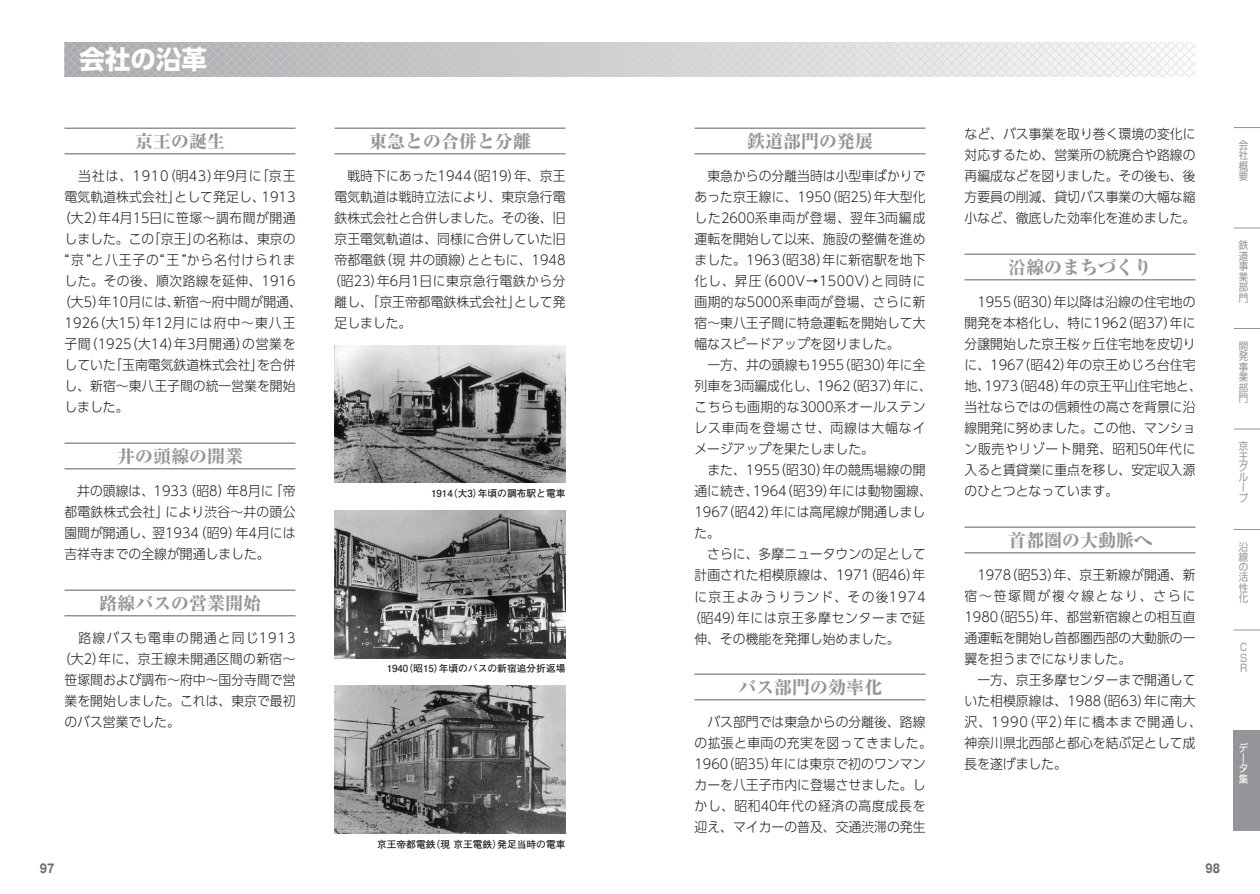
<style>
.page{position:relative;width:1260px;height:894px;background:#fff}
.page>*{position:absolute;margin:0;border:0;box-sizing:border-box;transform-origin:0 0}
.t1{font:700 25.5px "UD Shin Go Pr 6 N";color:#fff}
.t2{font:800 18px "Ryumin Pr 6 N";color:#939598}
.t3{font:300 13.5px/21px "UD Shin Go Pr 6 N";color:#231f20;text-align:justify;scale:.95 1}
.t4{font:300 13.5px "UD Shin Go Pr 6 N";letter-spacing:.035em;color:#231f20;scale:.95 1}
.t5{font:300 13.5px "UD Shin Go Pr 6 N";letter-spacing:.02em;color:#231f20;scale:.95 1}
.t6{font:300 13.5px "UD Shin Go Pr 6 N";letter-spacing:.06em;color:#231f20;scale:.95 1}
.t7{font:300 13.5px "UD Shin Go Pr 6 N";letter-spacing:.07em;color:#231f20;scale:.95 1}
.t8{font:300 13.5px "UD Shin Go Pr 6 N";letter-spacing:.03em;color:#231f20;scale:.95 1}
.t9{font:300 13.5px "UD Shin Go Pr 6 N";letter-spacing:.025em;color:#231f20;scale:.95 1}
.t10{font:300 13.5px "UD Shin Go Pr 6 N";letter-spacing:.055em;color:#231f20;scale:.95 1}
.t11{font:300 13.5px "UD Shin Go Pr 6 N";letter-spacing:.095em;color:#231f20;scale:.95 1}
.t12{font:300 13.5px "UD Shin Go Pr 6 N";letter-spacing:.085em;color:#231f20;scale:.95 1}
.t13{font:700 12px "Gothic MB101 Pro";color:#6d6e70;scale:.8 1}
.t14{font:10.5px/10.5px "Shin Go Pr 6 Regular 90 pv RKSJ V";color:#939598;text-align:justify;scale:.9 1}
.t15{font:10.5px/10.4px "Shin Go Pr 6 Regular 90 pv RKSJ V";color:#fff;scale:.9 1}
.t16{font:700 9.75px "Futo Go B101 Pr 6 N";color:#231f20}
</style>
<div class="page">
<svg style="left:1234px;top:429px;width:26px;height:1px"></svg>
<svg style="left:1234px;top:529px;width:26px;height:1px"></svg>
<svg style="left:1234px;top:630px;width:26px;height:1px"></svg>
<svg style="left:1234px;top:228px;width:26px;height:1px"></svg>
<svg style="left:1234px;top:127px;width:26px;height:1px"></svg>
<svg style="left:1234px;top:328px;width:26px;height:1px"></svg>
<div style="left:1234px;top:730px;width:26px;height:101px;background:#939598"></div>
<hr style="left:64px;top:128px;width:232px;height:1px;background:#939598">
<hr style="left:64px;top:153px;width:232px;height:1px;background:#939598">
<hr style="left:334px;top:128px;width:232px;height:1px;background:#939598">
<hr style="left:334px;top:153px;width:232px;height:1px;background:#939598">
<hr style="left:64px;top:442px;width:232px;height:2px;background:#939598">
<hr style="left:64px;top:468px;width:232px;height:2px;background:#939598">
<hr style="left:64px;top:590px;width:232px;height:1px;background:#939598">
<hr style="left:64px;top:615px;width:232px;height:1px;background:#939598">
<img style="left:334px;top:345px;width:232px;height:138px">
<img style="left:334px;top:510px;width:232px;height:148px">
<img style="left:334px;top:686px;width:232px;height:148px">
<hr style="left:694px;top:128px;width:232px;height:1px;background:#939598">
<hr style="left:694px;top:153px;width:232px;height:1px;background:#939598">
<hr style="left:694px;top:674px;width:232px;height:1px;background:#939598">
<hr style="left:694px;top:699px;width:232px;height:1px;background:#939598">
<hr style="left:964px;top:254px;width:232px;height:1px;background:#939598">
<hr style="left:964px;top:279px;width:232px;height:1px;background:#939598">
<hr style="left:964px;top:526px;width:232px;height:2px;background:#939598">
<hr style="left:964px;top:552px;width:232px;height:2px;background:#939598">
<svg style="left:64px;top:42px;width:1132px;height:34px;background:#d0d1d3"></svg>
<h1 class="t1" style="left:80px;top:50px;width:129px">会社の沿革</h1>
<h2 class="t2" style="left:135px;top:134px;width:91px">京王の誕生</h2>
<p class="t6" style="left:78px;top:171px;width:230px">当社は、1910（明43）年9月に「京王</p>
<p class="t3" style="left:65px;top:189px;width:245px">電気軌道株式会社」として発足し、1913</p>
<p class="t4" style="left:58px;top:213px;width:251px">（大2）年4月15日に笹塚～調布間が開通</p>
<p class="t3" style="left:65px;top:231px;width:245px">しました。この「京王」の名称は、東京の</p>
<p class="t7" style="left:65px;top:255px;width:245px">“京 ”と八王子の“王 ”から名付けられま</p>
<p class="t8" style="left:65px;top:276px;width:245px">した。その後、順次路線を延伸、1916</p>
<p class="t3" style="left:58px;top:294px;width:258px">（大5）年10月には、新宿～府中間が開通、</p>
<p class="t5" style="left:65px;top:318px;width:245px">1926（大15）年12月には府中～東八王</p>
<p class="t3" style="left:65px;top:336px;width:245px">子間（1925（大14）年3月開通）の営業を</p>
<p class="t3" style="left:65px;top:357px;width:245px">していた「玉南電気鉄道株式会社」を合併</p>
<p class="t3" style="left:65px;top:378px;width:245px">し、新宿～東八王子間の統一営業を開始</p>
<p class="t3" style="left:65px;top:399px;width:69px">しました。</p>
<h2 class="t2" style="left:117px;top:449px;width:127px">井の頭線の開業</h2>
<p class="t3" style="left:65px;top:483px;width:245px;text-indent:13px">井の頭線は、1933（昭8）年8月に「帝都電鉄株式会社」により渋谷～井の頭公園間が開通し、翌1934（昭9）年4月には吉祥寺までの全線が開通しました。</p>
<h2 class="t2" style="left:99px;top:596px;width:163px">路線バスの営業開始</h2>
<p class="t12" style="left:78px;top:633px;width:230px">路線バスも電車の開通と同じ1913</p>
<p class="t9" style="left:58px;top:654px;width:251px">（大2）年に、京王線未開通区間の新宿～</p>
<p class="t3" style="left:65px;top:672px;width:245px">笹塚間および調布～府中～国分寺間で営</p>
<p class="t3" style="left:65px;top:693px;width:245px">業を開始しました。これは、東京で最初</p>
<p class="t3" style="left:65px;top:714px;width:123px">のバス営業でした。</p>
<h2 class="t2" style="left:369px;top:134px;width:163px">東急との合併と分離</h2>
<p class="t3" style="left:347px;top:168px;width:231px">戦時下にあった1944（昭19）年、京王</p>
<p class="t3" style="left:335px;top:189px;width:245px">電気軌道は戦時立法により、東京急行電</p>
<p class="t3" style="left:335px;top:210px;width:245px">鉄株式会社と合併しました。その後、旧</p>
<p class="t3" style="left:335px;top:231px;width:245px">京王電気軌道は、同様に合併していた旧</p>
<p class="t3" style="left:335px;top:252px;width:245px">帝都電鉄（現 井の頭線）とともに、1948</p>
<p class="t4" style="left:328px;top:276px;width:251px">（昭23）年6月1日に東京急行電鉄から分</p>
<p class="t3" style="left:334px;top:294px;width:245px">離し、「京王帝都電鉄株式会社」として発</p>
<p class="t3" style="left:335px;top:315px;width:82px">足しました。</p>
<p class="t16" style="left:431px;top:489px;width:136px">1914（大3）年頃の調布駅と電車</p>
<p class="t16" style="left:387px;top:665px;width:180px">1940（昭15）年頃のバスの新宿追分折返場</p>
<p class="t13" style="left:40px;top:864px;width:20px">97</p>
<p class="t16" style="left:377px;top:840px;width:190px">京王帝都電鉄（現 京王電鉄）発足当時の電車</p>
<h2 class="t2" style="left:747px;top:134px;width:127px">鉄道部門の発展</h2>
<p class="t3" style="left:695px;top:168px;width:245px;text-indent:13px">東急からの分離当時は小型車ばかりであった京王線に、1950（昭25）年大型化した2600系車両が登場、翌年3両編成運転を開始して以来、施設の整備を進めました。1963（昭38）年に新宿駅を地下化し、昇圧（600V→1500V）と同時に画期的な5000系車両が登場、さらに新宿～東八王子間に特急運転を開始して大幅なスピードアップを図りました｡</p>
<p class="t3" style="left:695px;top:357px;width:251px;text-align:left;text-indent:13px">一方、井の頭線も1955（昭30）年に全列車を3両編成化し、1962（昭37）年に、こちらも画期的な3000系オールステンレス車両を登場させ、両線は大幅なイメージアップを果たしました｡</p>
<p class="t3" style="left:694px;top:462px;width:251px;text-align:left;text-indent:13px">また、1955（昭30）年の競馬場線の開通に続き、1964（昭39）年には動物園線、<br>1967（昭42）年には高尾線が開通しました｡</p>
<p class="t3" style="left:707px;top:546px;width:231px">さらに、多摩ニュータウンの足として</p>
<p class="t3" style="left:694px;top:567px;width:245px">計画された相模原線は、1971（昭46）年</p>
<p class="t11" style="left:694px;top:591px;width:245px">に京王よみうりランド、その後1974</p>
<p class="t10" style="left:688px;top:612px;width:251px">（昭49）年には京王多摩センターまで延</p>
<p class="t3" style="left:694px;top:630px;width:211px">伸、その機能を発揮し始めました｡</p>
<h2 class="t2" style="left:738px;top:680px;width:145px">バス部門の効率化</h2>
<p class="t3" style="left:695px;top:714px;width:251px;text-align:center">バス部門では東急からの分離後、路線<br>の拡張と車両の充実を図ってきました。<br>1960（昭35）年には東京で初のワンマンカーを八王子市内に登場させました。しかし、昭和40年代の経済の高度成長を迎え、マイカーの普及、交通渋滞の発生</p>
<p class="t3" style="left:965px;top:126px;width:245px">など、バス事業を取り巻く環境の変化に対応するため、営業所の統廃合や路線の再編成などを図りました。その後も、後方要員の削減、貸切バス事業の大幅な縮小など、徹底した効率化を進めました。</p>
<h2 class="t2" style="left:1008px;top:260px;width:145px">沿線のまちづくり</h2>
<p class="t3" style="left:965px;top:294px;width:251px;text-align:left;text-indent:13px">1955（昭30）年以降は沿線の住宅地の開発を本格化し、特に1962（昭37）年に分譲開始した京王桜ヶ丘住宅地を皮切りに、1967（昭42）年の京王めじろ台住宅地、1973（昭48）年の京王平山住宅地と、当社ならではの信頼性の高さを背景に沿線開発に努めました。この他、マンション販売やリゾート開発、昭和50年代に入ると賃貸業に重点を移し、安定収入源のひとつとなっています。</p>
<h2 class="t2" style="left:1008px;top:533px;width:145px">首都圏の大動脈へ</h2>
<p class="t3" style="left:965px;top:567px;width:245px;text-indent:13px">1978（昭53）年、京王新線が開通、新宿～笹塚間が複々線となり、さらに1980（昭55）年、都営新宿線との相互直通運転を開始し首都圏西部の大動脈の一翼を担うまでになりました｡</p>
<p class="t3" style="left:965px;top:672px;width:251px;text-align:left;text-indent:13px">一方、京王多摩センターまで開通していた相模原線は、1988（昭63）年に南大沢、1990（平2）年に橋本まで開通し、神奈川県北西部と都心を結ぶ足として成長を遂げました｡</p>
<p class="t14" style="left:1239px;top:141px;width:12px">会社概要</p>
<p class="t14" style="left:1239px;top:241px;width:12px">鉄道事業部門</p>
<p class="t14" style="left:1239px;top:342px;width:12px">開発事業部門</p>
<p class="t14" style="left:1239px;top:443px;width:12px;text-align:left">京王グループ</p>
<p class="t14" style="left:1239px;top:543px;width:12px">沿線の活性化</p>
<p class="t14" style="left:1240px;top:643px;width:9px">C S R</p>
<p class="t15" style="left:1239px;top:744px;width:12px">データ集</p>
<p class="t13" style="left:1205px;top:864px;width:20px">98</p>
</div>
